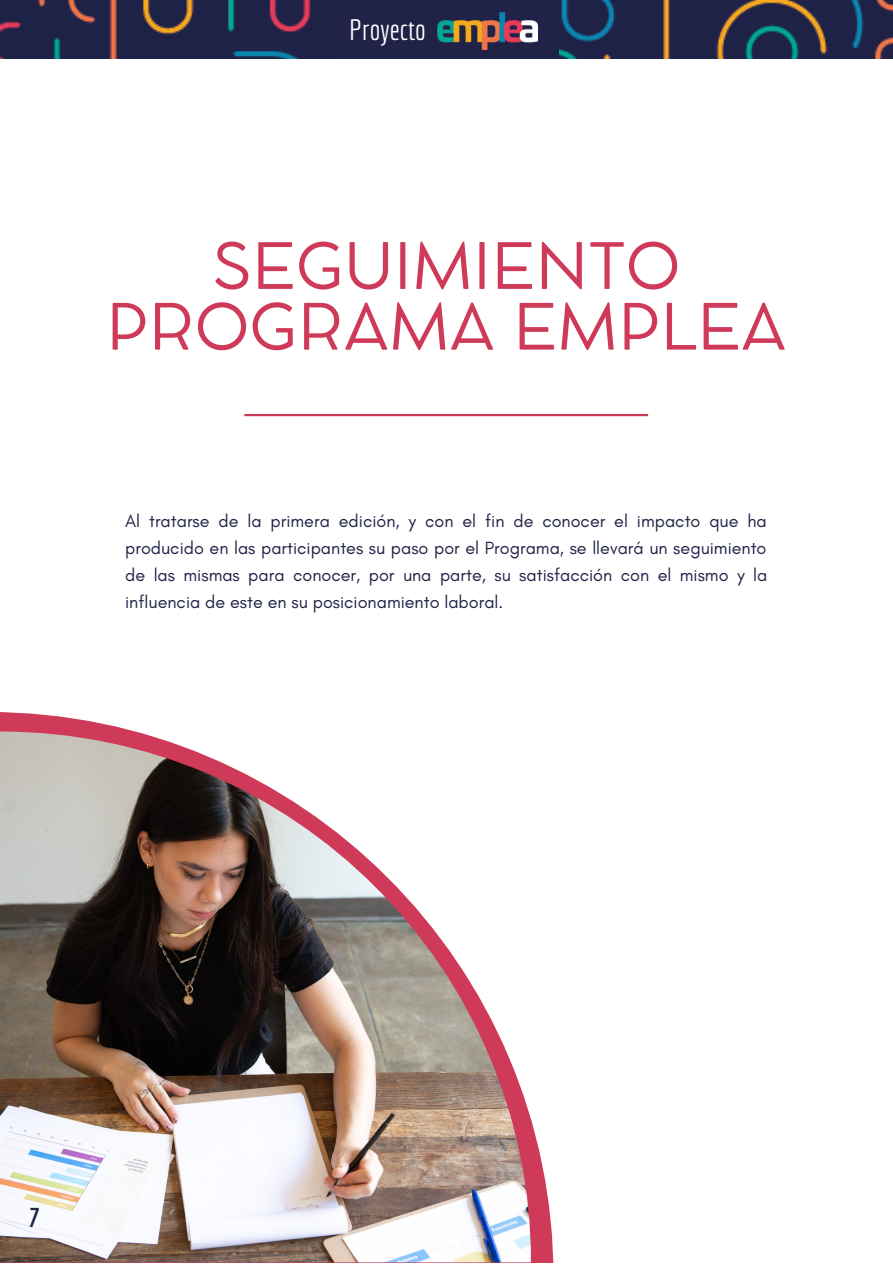
<style>
.page{position:relative;width:893px;height:1264px;background:#fff}
.page>*{position:absolute;margin:0;border:0;box-sizing:border-box;transform-origin:0 0}
.t1{font:63px/60.8px "Cocomat Pro";color:#ce3a58;text-align:center}
.t2{font:28.5px "Economica";color:#fff}
.t3{font:700 27px "Economica";color:#202347}
.t4{font:18px/27px "Glacial Indifference";color:#202347;text-align:justify}
</style>
<div class="page">
<img style="left:0;top:0;width:892px;height:58px">
<svg style="left:0;top:712px;width:553px;height:550px"></svg>
<img style="left:0;top:731px;width:531px;height:531px">
<hr style="left:244px;top:414px;width:404px;height:2px;background:#ce3a58">
<div style="left:333px;top:0;width:226px;height:59px;background:#202347"></div>
<img style="left:438px;top:13px;width:100px;height:37px">
<h2 class="t2" style="left:349px;top:13px;width:78px">Proyecto</h2>
<h1 class="t1" style="left:106px;top:241px;width:681px">SEGUIMIENTO<br>PROGRAMA EMPLEA</h1>
<p class="t4" style="left:125px;top:507px;width:643px">Al tratarse de la primera edición, y con el fin de conocer el impacto que ha producido en las participantes su paso por el Programa, se llevará un seguimiento de las mismas para conocer, por una parte, su satisfacción con el mismo y la influencia de este en su posicionamiento laboral.</p>
<h3 class="t3" style="left:29px;top:1200px;width:13px">7</h3>
</div>
